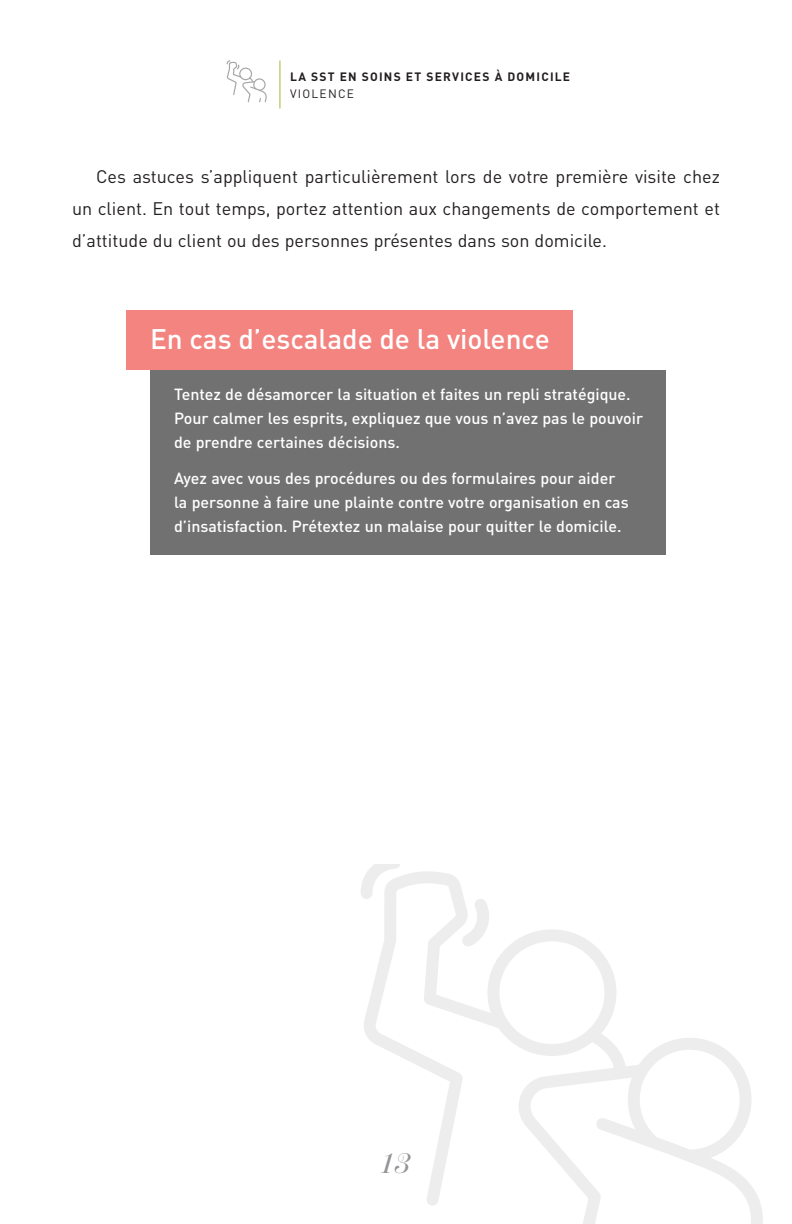
<style>
.page{position:relative;width:792px;height:1224px;background:#fff}
.page>*{position:absolute;margin:0;border:0;box-sizing:border-box;transform-origin:0 0}
.t1{font:500 28px "DIN";color:#fff}
.t2{font:italic 500 28px "Scotch Display";color:#939598}
.EM-texte{font:18px/32px "DIN";color:#231f20;text-align:justify}
.EM-texte-2{font:500 16px/24px "DIN";color:#fff}
.t3{font:700 12px "DIN";letter-spacing:.1em;color:#231f20}
.t4{font:12px "DIN";letter-spacing:.1em;color:#231f20}
</style>
<div class="page">
<svg style="left:226px;top:60px;width:41px;height:43px"></svg>
<hr style="left:279px;top:60px;width:1px;height:48px;background:#a7b639">
<svg style="left:583px;top:1038px;width:180px;height:186px"></svg>
<svg style="left:361px;top:864px;width:271px;height:350px"></svg>
<div style="left:150px;top:370px;width:516px;height:184px;background:#727172"></div>
<div style="left:126px;top:310px;width:446px;height:60px;background:#f38480"></div>
<p class="t3" style="left:290px;top:69px;width:281px">LA SST EN SOINS ET SERVICES À DOMICILE</p>
<p class="t4" style="left:290px;top:86px;width:65px">VIOLENCE</p>
<p class="EM-texte" style="left:72px;top:160px;width:649px;text-indent:24px">Ces astuces s’appliquent particulièrement lors de votre première visite chez un client. En tout temps, portez attention aux changements de comportement et d’attitude du client ou des personnes présentes dans son domicile.</p>
<p class="t1" style="left:150px;top:321px;width:401px">En cas d’escalade de la violence</p>
<p class="EM-texte-2" style="left:174px;top:382px;width:471px">Tentez de désamorcer la situation et faites un repli stratégique.<br>Pour calmer les esprits, expliquez que vous n’avez pas le pouvoir de prendre certaines décisions.</p>
<p class="EM-texte-2" style="left:174px;top:466px;width:456px">Ayez avec vous des procédures ou des formulaires pour aider la personne à faire une plainte contre votre organisation en cas d’insatisfaction. Prétextez un malaise pour quitter le domicile.</p>
<p class="t2" style="left:382px;top:1147px;width:30px">13</p>
</div>
